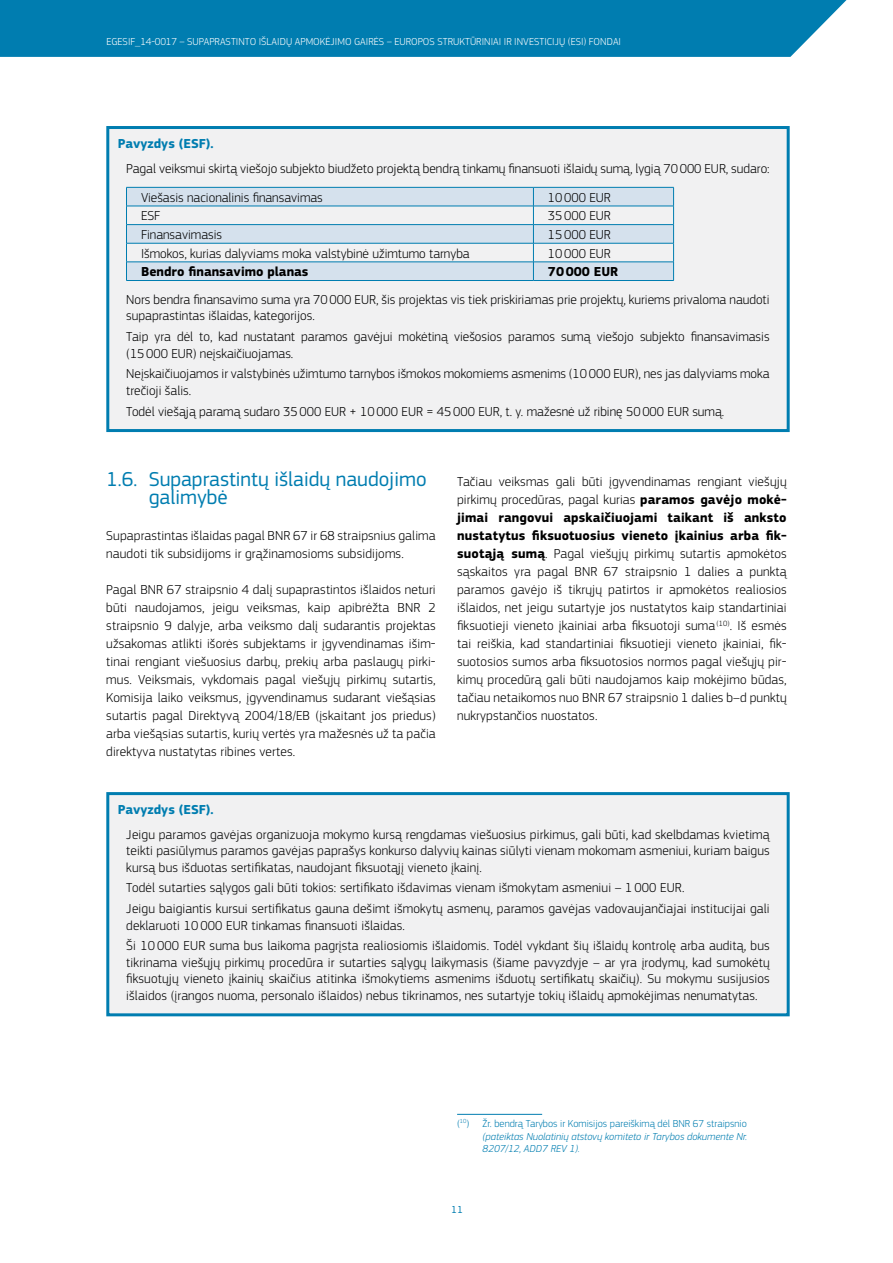
<style>
.page{position:relative;width:893px;height:1263px;background:#fff}
.page>*{position:absolute;margin:0;border:0;box-sizing:border-box;transform-origin:0 0}
.t1{font:21px/18px "EC Square Sans Pro";color:#007db0}
.t2{font:300 13.5px/18px "EC Square Sans Pro";letter-spacing:.01em;color:#000}
.t3{font:700 13.5px "EC Square Sans Pro";color:#000}
.t4{font:700 13.5px "EC Square Sans Pro";color:#007db0}
.t5{font:italic 300 10.5px/12.6px "EC Square Sans Pro";color:#007db0;text-align:justify}
.t6{font:300 10.5px "EC Square Sans Pro";letter-spacing:.005em;color:#fff}
.t7{font:10.5px "EC Square Sans Pro";color:#007db0}
.s1{font-weight:700}
.s2{font-style:normal}
</style>
<div class="page">
<div style="left:0;top:0;width:846px;height:57px;background:#007db0"></div>
<hr style="left:457px;top:1114px;width:85px;height:1px;background:#007db0">
<svg style="left:106px;top:126px;width:684px;height:307px"></svg>
<div style="left:108px;top:794px;width:680px;height:221px;background:#f1f1f2"></div>
<div style="left:106px;top:792px;width:684px;height:224px;border:3px solid #007db0"></div>
<p class="t6" style="left:106px;top:35px;width:514px">EGESIF_14-0017 – Supaprasti nto išlai dų apmokėji mo gai rės – Europos struktūri niai i r i nvesti cijų (ESI) fondai</p>
<p class="t4" style="left:118px;top:135px;width:97px">Pavyzdys (ESF).</p>
<p class="t2" style="left:141px;top:154px;width:630px;line-height:29.1px;text-indent:-15px">Pagal veiksmui skirtą viešojo subjekto biudžeto projektą bendrą tinkamų finansuoti išlaidų sumą, lygią 70000 EUR, sudaro:<br>Viešasis nacionalinis finansavimas</p>
<p class="t2" style="left:548px;top:188px;width:56px">10000 EUR</p>
<p class="t2" style="left:141px;top:207px;width:21px">ESF</p>
<p class="t2" style="left:548px;top:207px;width:56px">35000 EUR</p>
<p class="t2" style="left:141px;top:225px;width:83px">Finansavimasis</p>
<p class="t2" style="left:548px;top:225px;width:56px">15000 EUR</p>
<p class="t2" style="left:141px;top:244px;width:330px">Išmokos, kurias dalyviams moka valstybinė užimtumo tarnyba</p>
<p class="t2" style="left:548px;top:244px;width:56px">10000 EUR</p>
<p class="t3" style="left:141px;top:264px;width:169px">Bendro finansavimo planas</p>
<p class="t3" style="left:548px;top:264px;width:72px">70000 EUR</p>
<p class="t2" style="left:126px;top:291px;width:645px;line-height:16.5px">Nors bendra finansavimo suma yra 70000 EUR, šis projektas vis tiek priskiriamas prie projektų, kuriems privaloma naudoti supaprastintas išlaidas, kategorijos.</p>
<p class="t2" style="left:126px;top:328px;width:645px;line-height:16.5px">Taip yra dėl to, kad nustatant paramos gavėjui mokėtiną viešosios paramos sumą viešojo subjekto finansavimasis (15000 EUR) neįskaičiuojamas.</p>
<p class="t2" style="left:126px;top:366px;width:645px;line-height:16.5px">Neįskaičiuojamos ir valstybinės užimtumo tarnybos išmokos mokomiems asmenims (10000 EUR), nes jas dalyviams moka trečioji šalis.</p>
<p class="t2" style="left:126px;top:402px;width:599px">Todėl viešąją paramą sudaro 35000 EUR + 10000 EUR = 45000 EUR, t. y. mažesnė už ribinę 50000 EUR sumą.</p>
<h1 class="t1" style="left:149px;top:470px;width:279px;text-indent:-43px">1.6. Supaprastintų išlaidų naudojimo galimybė</h1>
<p class="t2" style="left:106px;top:526px;width:331px">Supaprastintas išlaidas pagal BNR 67 ir 68 straipsnius galima naudoti tik subsidijoms ir grąžinamosioms subsidijoms.</p>
<p class="t2" style="left:106px;top:580px;width:331px">Pagal BNR 67 straipsnio 4 dalį supaprastintos išlaidos neturi būti naudojamos, jeigu veiksmas, kaip apibrėžta BNR</p>
<p class="t2" style="left:106px;top:598px;width:331px;text-align:justify;text-indent:322px">2 straipsnio 9 dalyje, arba veiksmo dalį sudarantis projektas užsakomas atlikti išorės subjektams ir įgyvendinamas išim&shy;tinai rengiant viešuosius darbų, prekių arba paslaugų pirki&shy;mus. Veiksmais, vykdomais pagal viešųjų pirkimų sutartis, Komisija laiko veiksmus, įgyvendinamus sudarant viešąsias sutartis pagal Direktyvą 2004/18/EB (įskaitant jos priedus) arba viešąsias sutartis, kurių vertės yra mažesnės už ta pačia direktyva nustatytas ribines vertes.</p>
<p class="t2" style="left:457px;top:472px;width:331px;text-align:justify">Tačiau veiksmas gali būti įgyvendinamas rengiant viešųjų pirkimų procedūras, pagal kurias <span class="s1">paramos gavėjo mokė&shy;jimai rangovui apskaičiuojami taikant iš anksto nustatytus fiksuotuosius vieneto įkainius arba fik&shy;suotąją sumą</span>. Pagal viešųjų pirkimų sutartis apmokėtos sąskaitos yra pagal BNR 67 straipsnio 1 dalies a punktą paramos gavėjo iš tikrųjų patirtos ir apmokėtos realiosios išlaidos, net jeigu sutartyje jos nustatytos kaip standartiniai fiksuotieji vieneto įkainiai arba fiksuotoji suma<sup>(10)</sup>. Iš esmės tai reiškia, kad standartiniai fiksuotieji vieneto įkainiai, fik&shy;suotosios sumos arba fiksuotosios normos pagal viešųjų pir&shy;kimų procedūrą gali būti naudojamos kaip mokėjimo būdas, tačiau netaikomos nuo BNR 67 straipsnio 1 dalies b–d punktų nukrypstančios nuostatos.</p>
<p class="t4" style="left:118px;top:801px;width:97px">Pavyzdys (ESF).</p>
<p class="t2" style="left:126px;top:826px;width:645px;line-height:16.5px;text-align:justify">Jeigu paramos gavėjas organizuoja mokymo kursą rengdamas viešuosius pirkimus, gali būti, kad skelbdamas kvietimą teikti pasiūlymus paramos gavėjas paprašys konkurso dalyvių kainas siūlyti vienam mokomam asmeniui, kuriam baigus kursą bus išduotas sertifikatas, naudojant fiksuotąjį vieneto įkainį.</p>
<p class="t2" style="left:126px;top:877px;width:645px;line-height:20.7px">Todėl sutarties sąlygos gali būti tokios: sertifikato išdavimas vienam išmokytam asmeniui – 1 000 EUR.<br>Jeigu baigiantis kursui sertifikatus gauna dešimt išmokytų asmenų, paramos gavėjas vadovaujančiajai institucijai gali</p>
<p class="t2" style="left:126px;top:915px;width:645px;line-height:20.7px">deklaruoti 10 000 EUR tinkamas finansuoti išlaidas.<br>Ši 10 000 EUR suma bus laikoma pagrįsta realiosiomis išlaidomis. Todėl vykdant šių išlaidų kontrolę arba auditą, bus</p>
<p class="t2" style="left:126px;top:954px;width:645px;line-height:16.5px;text-align:justify">tikrinama viešųjų pirkimų procedūra ir sutarties sąlygų laikymasis (šiame pavyzdyje – ar yra įrodymų, kad sumokėtų fiksuotųjų vieneto įkainių skaičius atitinka išmokytiems asmenims išduotų sertifikatų skaičių). Su mokymu susijusios išlaidos (įrangos nuoma, personalo išlaidos) nebus tikrinamos, nes sutartyje tokių išlaidų apmokėjimas nenumatytas.</p>
<p class="t5" style="left:483px;top:1117px;width:266px;text-indent:-26px"><span class="s2">(</span><sup>10</sup><span class="s2">) Žr. bendrą Tarybos ir Komisijos pareiškimą dėl BNR 67 straipsnio </span>(pateiktas Nuolatinių atstovų komiteto ir Tarybos dokumente Nr.<br>8207/12, ADD7 REV 1).</p>
<p class="t7" style="left:451px;top:1203px;width:13px">11</p>
</div>
